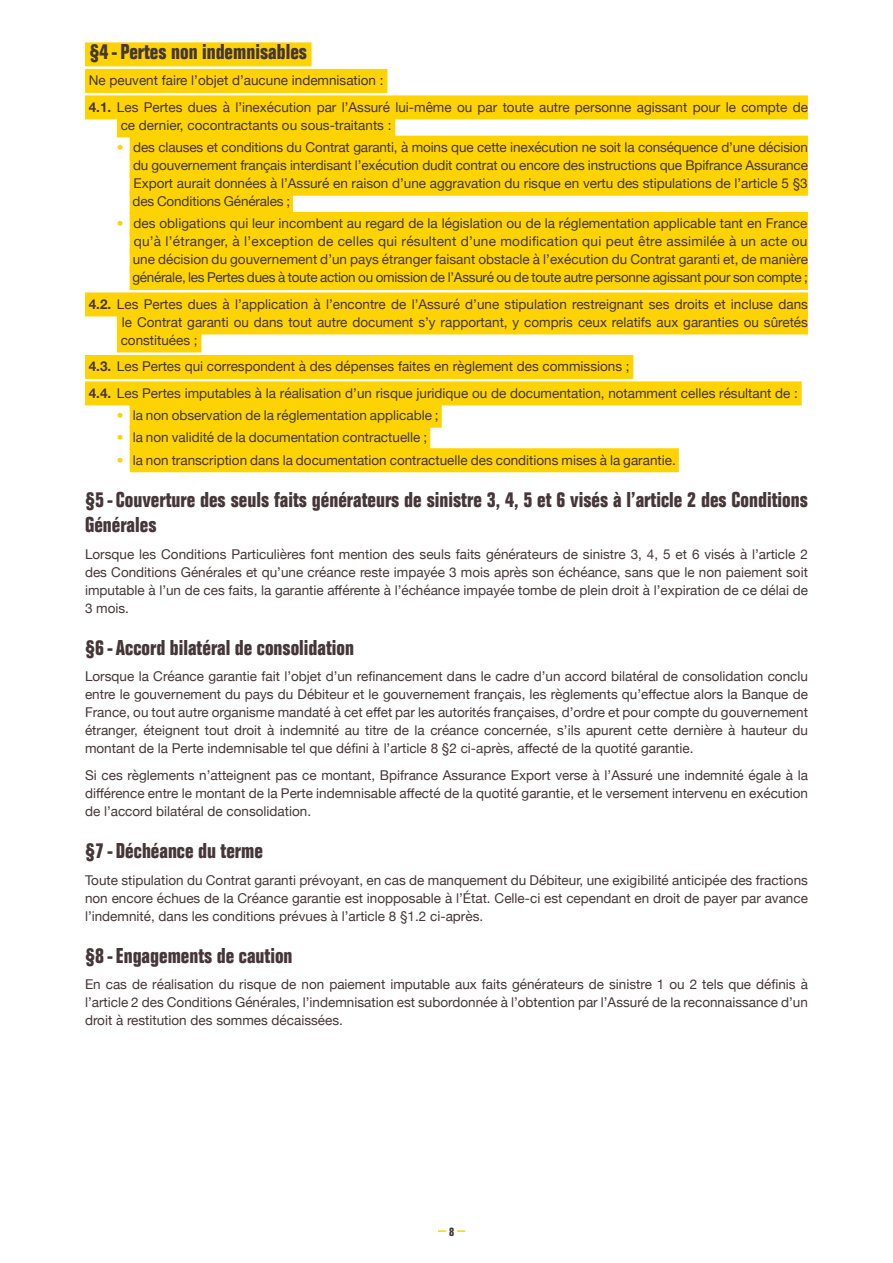
<style>
.page{position:relative;width:893px;height:1263px;background:#fff}
.page>*{position:absolute;margin:0;border:0;box-sizing:border-box;transform-origin:0 0}
.t1{font:700 condensed 21px/25.2px "Folio";color:#453638}
.t2{font:13.5px/18px "Helvetica Neue";color:#453638;text-align:justify}
.t3{font:700 condensed 12px "Folio";color:#453638}
.s1{font-weight:700}
.s2{font-weight:300;color:#fed304}
</style>
<div class="page">
<svg style="left:457px;top:1230px;width:8px;height:2px"></svg>
<svg style="left:438px;top:1230px;width:8px;height:2px"></svg>
<div style="left:85px;top:42px;width:227px;height:24px;background:#fed304"></div>
<div style="left:85px;top:69px;width:302px;height:24px;background:#fed304"></div>
<div style="left:85px;top:95px;width:723px;height:24px;background:#fed304"></div>
<div style="left:117px;top:113px;width:278px;height:24px;background:#fed304"></div>
<div style="left:130px;top:136px;width:678px;height:24px;background:#fed304"></div>
<div style="left:130px;top:154px;width:678px;height:24px;background:#fed304"></div>
<div style="left:130px;top:172px;width:678px;height:24px;background:#fed304"></div>
<div style="left:130px;top:190px;width:163px;height:24px;background:#fed304"></div>
<div style="left:130px;top:212px;width:678px;height:24px;background:#fed304"></div>
<div style="left:130px;top:230px;width:678px;height:24px;background:#fed304"></div>
<div style="left:130px;top:248px;width:678px;height:24px;background:#fed304"></div>
<div style="left:130px;top:266px;width:678px;height:24px;background:#fed304"></div>
<div style="left:85px;top:292px;width:723px;height:24px;background:#fed304"></div>
<div style="left:117px;top:310px;width:691px;height:24px;background:#fed304"></div>
<div style="left:117px;top:328px;width:84px;height:24px;background:#fed304"></div>
<div style="left:85px;top:355px;width:548px;height:24px;background:#fed304"></div>
<div style="left:85px;top:381px;width:717px;height:24px;background:#fed304"></div>
<div style="left:130px;top:404px;width:312px;height:24px;background:#fed304"></div>
<div style="left:130px;top:426px;width:300px;height:24px;background:#fed304"></div>
<div style="left:130px;top:448px;width:549px;height:24px;background:#fed304"></div>
<h1 class="t1" style="left:90px;top:39px;width:219px">§4 - Pertes non indemnisables</h1>
<p class="t2" style="left:89px;top:68px;width:721px;line-height:26.5px">Ne peuvent faire l’objet d’aucune indemnisation :<br><span class="s1">4.1.</span> Les Pertes dues à l’inexécution par l’Assuré lui-même ou par toute autre personne agissant pour le compte de</p>
<p class="t2" style="left:121px;top:117px;width:272px">ce dernier, cocontractants ou sous-traitants :</p>
<p class="t2" style="left:133px;top:139px;width:677px;text-indent:-16px"><span class="s2">•</span> des clauses et conditions du Contrat garanti, à moins que cette inexécution ne soit la conséquence d’une décision du gouvernement français interdisant l’exécution dudit contrat ou encore des instructions que Bpifrance Assurance Export aurait données à l’Assuré en raison d’une aggravation du risque en vertu des stipulations de l’article 5 §3 des Conditions Générales ;</p>
<p class="t2" style="left:132px;top:215px;width:677px;text-indent:-15px"><span class="s2">•</span> des obligations qui leur incombent au regard de la législation ou de la réglementation applicable tant en France qu’à l’étranger, à l’exception de celles qui résultent d’une modification qui peut être assimilée à un acte ou une décision du gouvernement d’un pays étranger faisant obstacle à l’exécution du Contrat garanti et, de manière générale, les Pertes dues à toute action ou omission de l’Assuré ou de toute autre personne agissant pour son compte ;</p>
<p class="t2" style="left:121px;top:296px;width:689px;text-indent:-32px"><span class="s1">4.2.</span> Les Pertes dues à l’application à l’encontre de l’Assuré d’une stipulation restreignant ses droits et incluse dans le Contrat garanti ou dans tout autre document s’y rapportant, y compris ceux relatifs aux garanties ou sûretés constituées ;</p>
<p class="t2" style="left:89px;top:354px;width:711px;line-height:26.5px"><span class="s1">4.3.</span> Les Pertes qui correspondent à des dépenses faites en règlement des commissions ;<br><span class="s1">4.4.</span> Les Pertes imputables à la réalisation d’un risque juridique ou de documentation, notamment celles résultant de :</p>
<p class="t2" style="left:117px;top:407px;width:323px"><span class="s2">•</span> la non observation de la réglementation applicable ;</p>
<p class="t2" style="left:117px;top:429px;width:312px"><span class="s2">•</span> la non validité de la documentation contractuelle ;</p>
<p class="t2" style="left:117px;top:452px;width:560px"><span class="s2">•</span> la non transcription dans la documentation contractuelle des conditions mises à la garantie.</p>
<h1 class="t1" style="left:85px;top:487px;width:724px">§5 - Couverture des seuls faits générateurs de sinistre 3, 4, 5 et 6 visés à l’article 2 des Conditions<br>Générales</h1>
<p class="t2" style="left:85px;top:546px;width:724px">Lorsque les Conditions Particulières font mention des seuls faits générateurs de sinistre 3, 4, 5 et 6 visés à l’article 2 des Conditions Générales et qu’une créance reste impayée 3 mois après son échéance, sans que le non paiement soit imputable à l’un de ces faits, la garantie afférente à l’échéance impayée tombe de plein droit à l’expiration de ce délai de 3 mois.</p>
<h1 class="t1" style="left:85px;top:635px;width:271px">§6 - Accord bilatéral de consolidation</h1>
<p class="t2" style="left:85px;top:668px;width:724px">Lorsque la Créance garantie fait l’objet d’un refinancement dans le cadre d’un accord bilatéral de consolidation conclu entre le gouvernement du pays du Débiteur et le gouvernement français, les règlements qu’effectue alors la Banque de France, ou tout autre organisme mandaté à cet effet par les autorités françaises, d’ordre et pour compte du gouvernement étranger, éteignent tout droit à indemnité au titre de la créance concernée, s’ils apurent cette dernière à hauteur du montant de la Perte indemnisable tel que défini à l’article 8 §2 ci-après, affecté de la quotité garantie.</p>
<p class="t2" style="left:85px;top:767px;width:724px">Si ces règlements n’atteignent pas ce montant, Bpifrance Assurance Export verse à l’Assuré une indemnité égale à la différence entre le montant de la Perte indemnisable affecté de la quotité garantie, et le versement intervenu en exécution de l’accord bilatéral de consolidation.</p>
<h1 class="t1" style="left:85px;top:838px;width:179px">§7 - Déchéance du terme</h1>
<p class="t2" style="left:85px;top:871px;width:724px">Toute stipulation du Contrat garanti prévoyant, en cas de manquement du Débiteur, une exigibilité anticipée des fractions non encore échues de la Créance garantie est inopposable à l’État. Celle-ci est cependant en droit de payer par avance l’indemnité, dans les conditions prévues à l’article 8 §1.2 ci-après.</p>
<h1 class="t1" style="left:85px;top:943px;width:209px">§8 -Engagements de caution</h1>
<p class="t2" style="left:85px;top:976px;width:724px">En cas de réalisation du risque de non paiement imputable aux faits générateurs de sinistre 1 ou 2 tels que définis à l’article 2 des Conditions Générales, l’indemnisation est subordonnée à l’obtention par l’Assuré de la reconnaissance d’un droit à restitution des sommes décaissées.</p>
<p class="t3" style="left:449px;top:1225px;width:7px">8</p>
</div>
